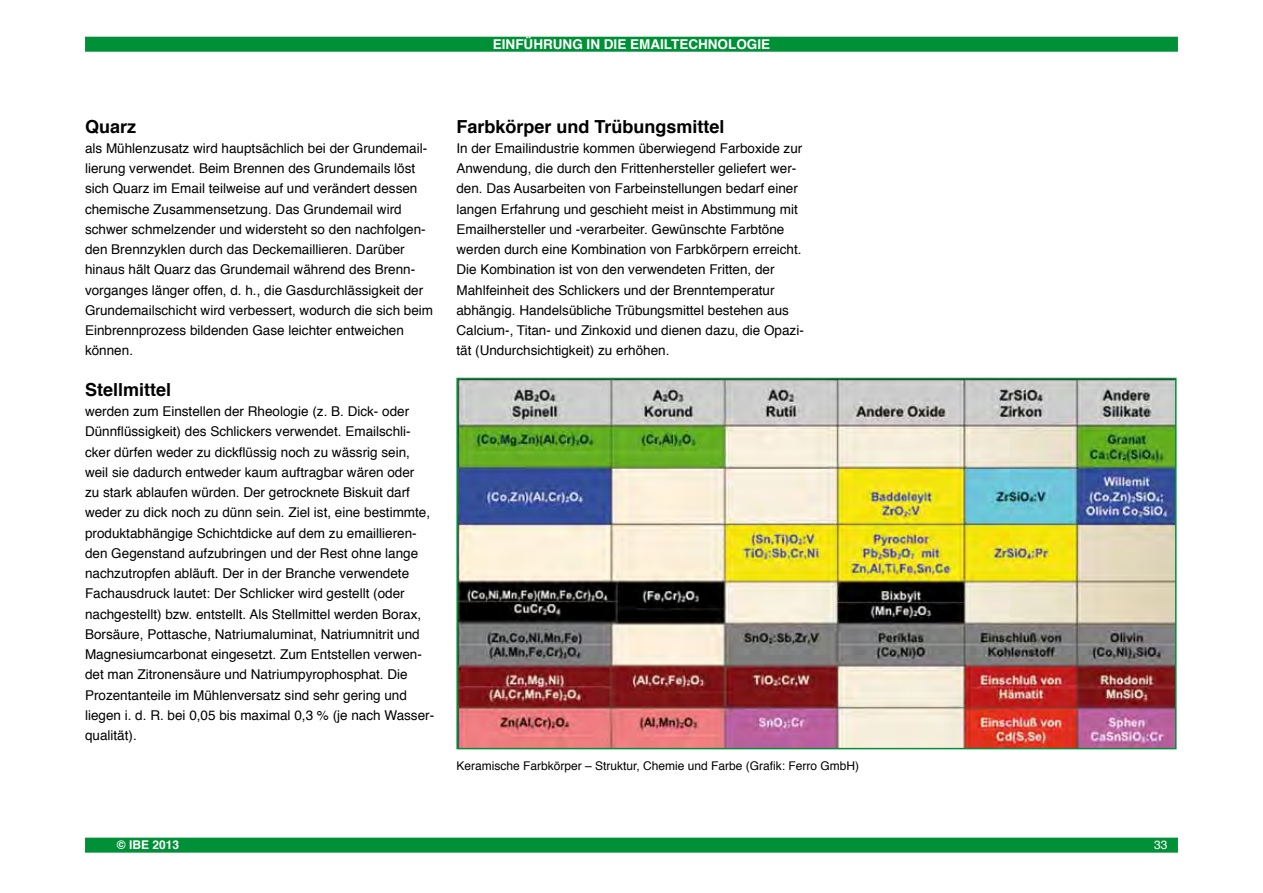
<style>
.page{position:relative;width:1263px;height:893px;background:#fff}
.page>*{position:absolute;margin:0;border:0;box-sizing:border-box;transform-origin:0 0}
.t1{font:700 18px "Helvetica";color:#000}
.t2{font:13.5px/20.2px "Helvetica";color:#000}
.t3{font:700 13.5px "Helvetica";color:#fff}
.t4{font:12px "Helvetica";color:#000}
.t5{font:700 12px "Helvetica";color:#fff}
.t6{font:12px "Helvetica";color:#fff}
</style>
<div class="page">
<div style="left:85px;top:838px;width:1093px;height:15px;background:#009037"></div>
<div style="left:85px;top:37px;width:1093px;height:15px;background:#009037"></div>
<img style="left:459px;top:381px;width:714px;height:365px">
<div style="left:456px;top:378px;width:720px;height:371px;border:2px solid #009037"></div>
<p class="t3" style="left:493px;top:34px;width:277px">Einführung in die Emailtechnologie</p>
<h1 class="t1" style="left:85px;top:112px;width:53px">Quarz</h1>
<p class="t2" style="left:85px;top:138px;width:350px">als Mühlenzusatz wird hauptsächlich bei der Grundemail&shy;lierung verwendet. Beim Brennen des Grundemails löst sich Quarz im Email teilweise auf und verändert dessen chemische Zusammensetzung. Das Grundemail wird schwer schmelzender und widersteht so den nachfolgen&shy;den Brennzyklen durch das Deckemaillieren. Darüber hinaus hält Quarz das Grundemail während des Brenn&shy;vorganges länger offen, d. h., die Gasdurchlässigkeit der Grundemailschicht wird verbessert, wodurch die sich beim Einbrennprozess bildenden Gase leichter entweichen können.</p>
<h1 class="t1" style="left:85px;top:375px;width:88px">Stellmittel</h1>
<p class="t2" style="left:85px;top:402px;width:351px">werden zum Einstellen der Rheologie (z. B. Dick- oder Dünnflüssigkeit) des Schlickers verwendet. Emailschli&shy;cker dürfen weder zu dickflüssig noch zu wässrig sein, weil sie dadurch entweder kaum auftragbar wären oder<br>zu stark ablaufen würden. Der getrocknete Biskuit darf weder zu dick noch zu dünn sein. Ziel ist, eine bestimmte, produktabhängige Schichtdicke auf dem zu emaillieren&shy;den Gegenstand aufzubringen und der Rest ohne lange nachzutropfen abläuft. Der in der Branche verwendete Fachausdruck lautet: Der Schlicker wird gestellt (oder nachgestellt) bzw. entstellt. Als Stellmittel werden Borax, Borsäure, Pottasche, Natriumaluminat, Natriumnitrit und Magnesiumcarbonat eingesetzt. Zum Entstellen verwen&shy;det man Zitronensäure und Natriumpyrophosphat. Die Prozentanteile im Mühlenversatz sind sehr gering und liegen i. d. R. bei 0,05 bis maximal 0,3 % (je nach Wasser&shy;qualität).</p>
<h1 class="t1" style="left:456px;top:112px;width:270px">Farbkörper und Trübungsmittel</h1>
<p class="t2" style="left:456px;top:138px;width:349px">In der Emailindustrie kommen überwiegend Farboxide zur Anwendung, die durch den Frittenhersteller geliefert wer&shy;den. Das Ausarbeiten von Farbeinstellungen bedarf einer langen Erfahrung und geschieht meist in Abstimmung mit Emailhersteller und -verarbeiter. Gewünschte Farbtöne werden durch eine Kombination von Farbkörpern erreicht.<br>Die Kombination ist von den verwendeten Fritten, der Mahlfeinheit des Schlickers und der Brenntemperatur abhängig. Handelsübliche Trübungsmittel bestehen aus Calcium-, Titan- und Zinkoxid und dienen dazu, die Opazi&shy;tät (Undurchsichtigkeit) zu erhöhen.</p>
<p class="t4" style="left:456px;top:757px;width:404px">Keramische Farbkörper – Struktur, Chemie und Farbe (Grafik: Ferro GmbH)</p>
<p class="t5" style="left:117px;top:835px;width:64px">© IBE 2013</p>
<p class="t6" style="left:1154px;top:836px;width:15px">33</p>
</div>
